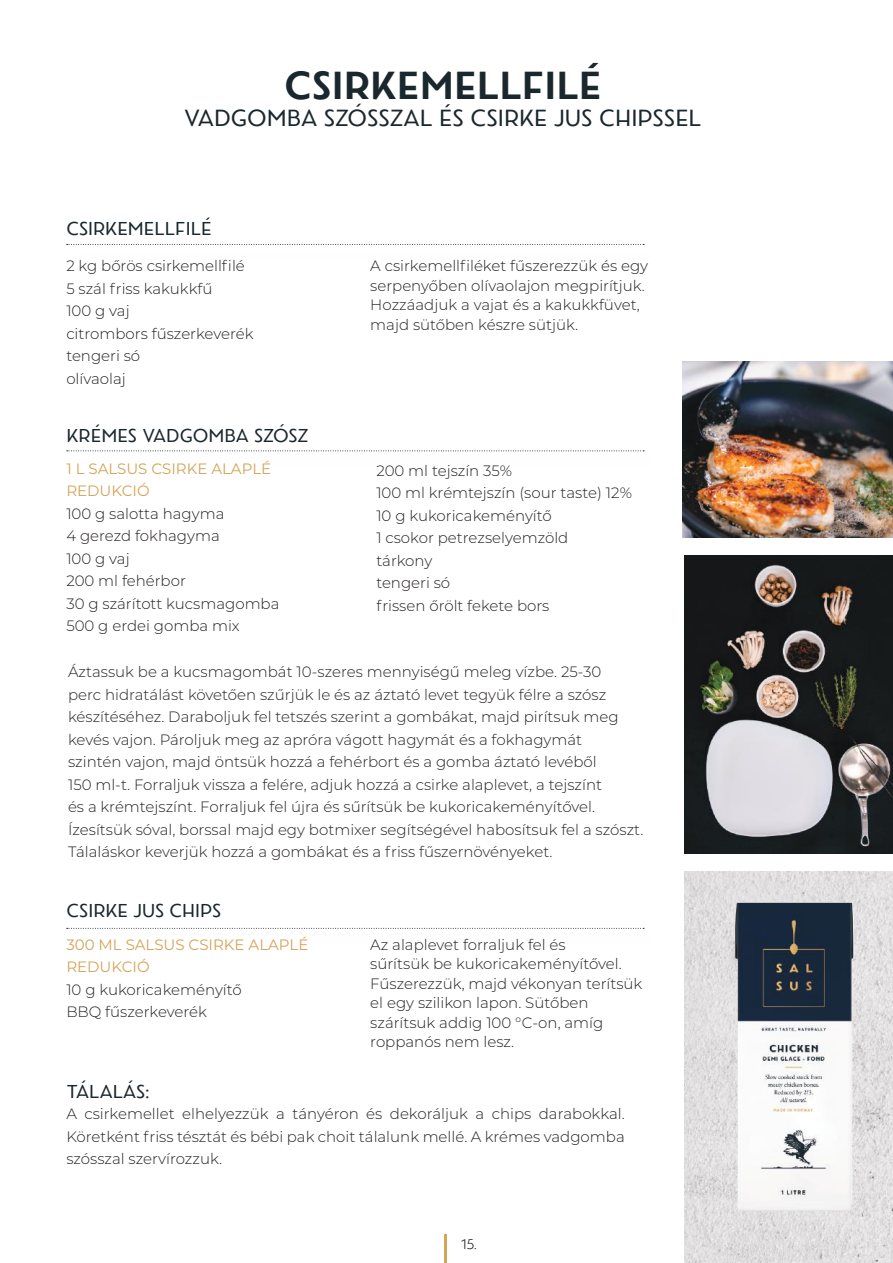
<style>
.page{position:relative;width:893px;height:1263px;background:#fff}
.page>*{position:absolute;margin:0;border:0;box-sizing:border-box;transform-origin:0 0}
.t1{font:700 37.5px "Rosina";color:#1a272d}
.t2{font:22.5px "Rosina";color:#1a272d}
.t3{font:18px "Rosina";color:#1a272d}
.t4{font:300 15px/22.5px "Montserrat";color:#241f1f}
.t5{font:15px/22.5px "Montserrat";color:#d4a457}
.t6{font:300 13.5px "Rosina";color:#241f1f}
</style>
<div class="page">
<hr style="left:445px;top:1235px;width:2px;height:28px;background:#d4a457">
<img style="left:682px;top:361px;width:211px;height:176px">
<img style="left:685px;top:1245px;width:208px;height:18px">
<img style="left:684px;top:871px;width:209px;height:374px">
<img style="left:684px;top:555px;width:209px;height:298px">
<svg style="left:67px;top:244px;width:577px;height:1px"></svg>
<svg style="left:67px;top:450px;width:577px;height:1px"></svg>
<svg style="left:67px;top:928px;width:577px;height:1px"></svg>
<h1 class="t1" style="left:284px;top:60px;width:319px">CSIRKEMELLFILÉ</h1>
<h2 class="t2" style="left:184px;top:103px;width:519px">VADGOMBA SZÓSSZAL ÉS CSIRKE JUS CHIPSSEL</h2>
<p class="t3" style="left:66px;top:216px;width:147px">CSIRKEMELLFILÉ</p>
<p class="t4" style="left:66px;top:254px;width:189px">2 kg bőrös csirkemellfilé<br>5 szál friss kakukkfű<br>100 g vaj<br>citrombors fűszerkeverék tengeri só<br>olívaolaj</p>
<p class="t4" style="left:370px;top:256px;width:279px;line-height:19.5px">A csirkemellfiléket fűszerezzük és egy serpenyőben olívaolajon megpirítjuk.<br>Hozzáadjuk a vajat és a kakukkfüvet, majd sütőben készre sütjük.</p>
<p class="t3" style="left:67px;top:423px;width:244px">KRÉMES VADGOMBA SZÓSZ</p>
<p class="t5" style="left:66px;top:457px;width:206px">1 L SALSUS CSIRKE ALAPLÉ<br>REDUKCIÓ</p>
<p class="t4" style="left:66px;top:502px;width:215px">100 g salotta hagyma<br>4 gerezd fokhagyma<br>100 g vaj<br>200 ml fehérbor<br>30 g szárított kucsmagomba<br>500 g erdei gomba mix</p>
<p class="t4" style="left:376px;top:459px;width:257px">200 ml tejszín 35%<br>100 ml krémtejszín (sour taste) 12%<br>10 g kukoricakeményítő<br>1 csokor petrezselyemzöld<br>tárkony<br>tengeri só<br>frissen őrölt fekete bors</p>
<p class="t4" style="left:68px;top:660px;width:577px">Áztassuk be a kucsmagombát 10-szeres mennyiségű meleg vízbe. 25-30<br>perc hidratálást követően szűrjük le és az áztató levet tegyük félre a szósz készítéséhez. Daraboljuk fel tetszés szerint a gombákat, majd pirítsuk meg kevés vajon. Pároljuk meg az apróra vágott hagymát és a fokhagymát<br>szintén vajon, majd öntsük hozzá a fehérbort és a gomba áztató levéből<br>150 ml-t. Forraljuk vissza a felére, adjuk hozzá a csirke alaplevet, a tejszínt<br>és a krémtejszínt. Forraljuk fel újra és sűrítsük be kukoricakeményítővel.<br>Ízesítsük sóval, borssal majd egy botmixer segítségével habosítsuk fel a szószt.<br>Tálaláskor keverjük hozzá a gombákat és a friss fűszernövényeket.</p>
<p class="t3" style="left:67px;top:898px;width:156px">CSIRKE JUS CHIPS</p>
<p class="t5" style="left:66px;top:932px;width:244px">300 ML SALSUS CSIRKE ALAPLÉ<br>REDUKCIÓ</p>
<p class="t4" style="left:66px;top:977px;width:177px">10 g kukoricakeményítő<br>BBQ fűszerkeverék</p>
<p class="t4" style="left:370px;top:934px;width:274px;line-height:19.5px">Az alaplevet forraljuk fel és<br>sűrítsük be kukoricakeményítővel.<br>Fűszerezzük, majd vékonyan terítsük el egy szilikon lapon. Sütőben szárítsuk addig 100 °C-on, amíg roppanós nem lesz.</p>
<p class="t3" style="left:67px;top:1079px;width:84px">TÁLALÁS:</p>
<p class="t4" style="left:66px;top:1102px;width:560px;text-align:justify">A csirkemellet elhelyezzük a tányéron és dekoráljuk a chips darabokkal.<br>Köretként friss tésztát és bébi pak choit tálalunk mellé. A krémes vadgomba szósszal szervírozzuk.</p>
<p class="t6" style="left:461px;top:1235px;width:17px">15.</p>
</div>
